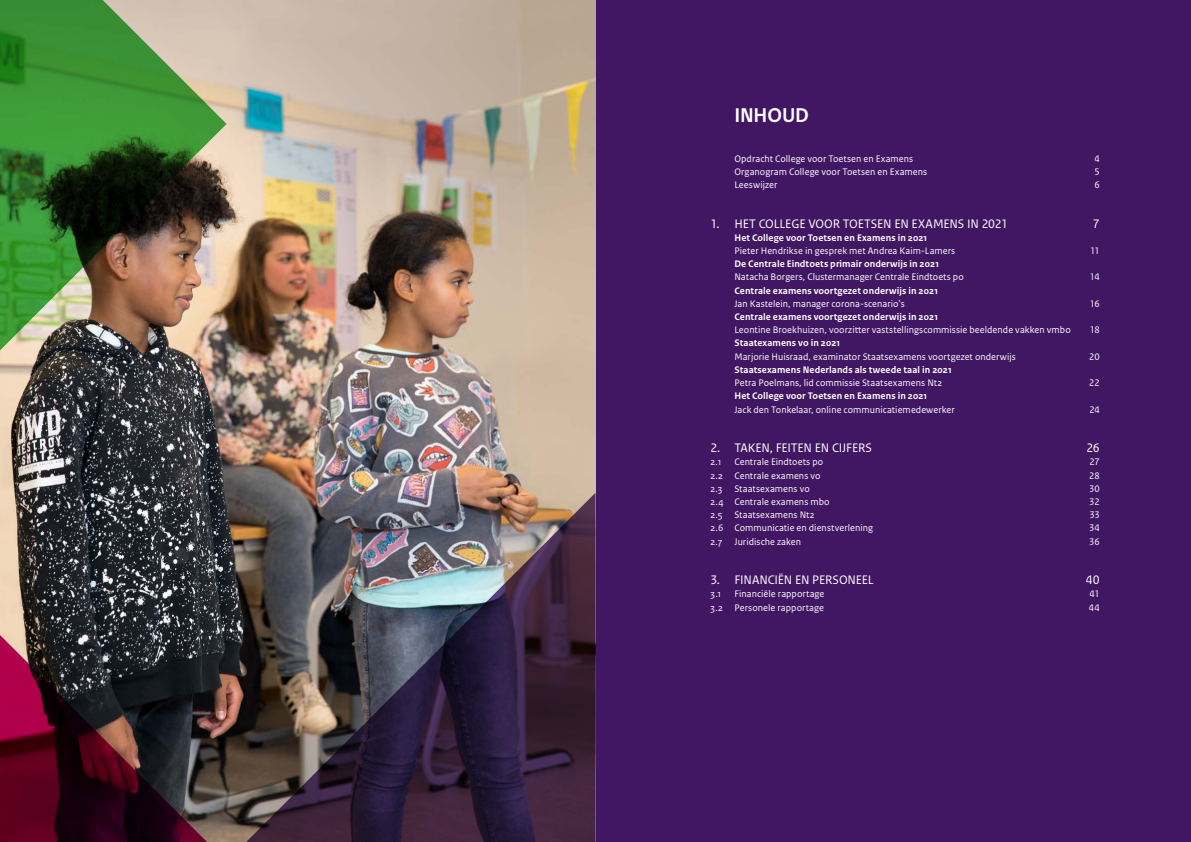
<style>
.page{position:relative;width:1191px;height:842px;background:#fff}
.page>*{position:absolute;margin:0;border:0;box-sizing:border-box;transform-origin:0 0}
._2020_inhoud-kop{font:700 21px "Rijksoverheid Sans Heading";letter-spacing:-.005em;color:#fff}
._2020_inhoud-kop-2{font:13px "Rijksoverheid Sans Text";letter-spacing:-.015em;color:#fff}
._2020_inhoud-plat{font:10px "Rijksoverheid Sans Text";letter-spacing:.005em;color:#fff}
._2020_inhoud-plat-2{font:700 10px "Rijksoverheid Sans Text";letter-spacing:.01em;color:#fff}
</style>
<div class="page">
<div style="left:595px;top:0;width:596px;height:842px;background:#411663"></div>
<img style="left:226px;top:0;width:369px;height:493px">
<svg style="left:0;top:0;width:226px;height:124px;background:#64a056"></svg>
<img style="left:226px;top:493px;width:369px;height:349px">
<img style="left:0;top:124px;width:226px;height:718px">
<h1 class="_2020_inhoud-kop" style="left:734px;top:103px;width:76px">INHOUD</h1>
<p class="_2020_inhoud-plat" style="left:734px;top:153px;width:180px">Opdracht College voor Toetsen en Examens</p>
<p class="_2020_inhoud-plat" style="left:1094px;top:153px;width:7px">4</p>
<p class="_2020_inhoud-plat" style="left:734px;top:166px;width:194px">Organogram College voor Toetsen en Examens</p>
<p class="_2020_inhoud-plat" style="left:1094px;top:166px;width:7px">5</p>
<p class="_2020_inhoud-plat" style="left:734px;top:179px;width:44px">Leeswijzer</p>
<p class="_2020_inhoud-plat" style="left:1094px;top:179px;width:7px">6</p>
<h1 class="_2020_inhoud-kop-2" style="left:710px;top:216px;width:299px">1. HET COLLEGE VOOR TOETSEN EN EXAMENS IN 2021</h1>
<h1 class="_2020_inhoud-kop-2" style="left:1092px;top:216px;width:8px">7</h1>
<p class="_2020_inhoud-plat-2" style="left:734px;top:232px;width:194px">Het College voor Toetsen en Examens in 2021</p>
<p class="_2020_inhoud-plat" style="left:734px;top:245px;width:222px">Pieter Hendrikse in gesprek met Andrea Kaim-Lamers</p>
<p class="_2020_inhoud-plat" style="left:1090px;top:245px;width:11px">11</p>
<p class="_2020_inhoud-plat-2" style="left:734px;top:258px;width:206px">De Centrale Eindtoets primair onderwijs in 2021</p>
<p class="_2020_inhoud-plat" style="left:734px;top:271px;width:231px">Natacha Borgers, Clustermanager Centrale Eindtoets po</p>
<p class="_2020_inhoud-plat" style="left:1089px;top:271px;width:11px">14</p>
<p class="_2020_inhoud-plat-2" style="left:734px;top:285px;width:205px">Centrale examens voortgezet onderwijs in 2021</p>
<p class="_2020_inhoud-plat" style="left:734px;top:298px;width:172px">Jan Kastelein, manager corona-scenario’s</p>
<p class="_2020_inhoud-plat" style="left:1089px;top:298px;width:12px">16</p>
<p class="_2020_inhoud-plat-2" style="left:734px;top:311px;width:205px">Centrale examens voortgezet onderwijs in 2021</p>
<p class="_2020_inhoud-plat" style="left:734px;top:324px;width:338px">Leontine Broekhuizen, voorzitter vaststellingscommissie beeldende vakken vmbo</p>
<p class="_2020_inhoud-plat" style="left:1089px;top:324px;width:12px">18</p>
<p class="_2020_inhoud-plat-2" style="left:734px;top:338px;width:107px">Staatexamens vo in 2021</p>
<p class="_2020_inhoud-plat" style="left:734px;top:351px;width:283px">Marjorie Huisraad, examinator Staatsexamens voortgezet onderwijs</p>
<p class="_2020_inhoud-plat" style="left:1089px;top:351px;width:12px">20</p>
<p class="_2020_inhoud-plat-2" style="left:734px;top:364px;width:219px">Staatsexamens Nederlands als tweede taal in 2021</p>
<p class="_2020_inhoud-plat" style="left:734px;top:377px;width:209px">Petra Poelmans, lid commissie Staatsexamens Nt2</p>
<p class="_2020_inhoud-plat" style="left:1089px;top:377px;width:12px">22</p>
<p class="_2020_inhoud-plat-2" style="left:734px;top:390px;width:194px">Het College voor Toetsen en Examens in 2021</p>
<p class="_2020_inhoud-plat" style="left:734px;top:403px;width:222px">Jack den Tonkelaar, online communicatiemedewerker</p>
<p class="_2020_inhoud-plat" style="left:1089px;top:403px;width:12px">24</p>
<h1 class="_2020_inhoud-kop-2" style="left:710px;top:440px;width:163px">2. TAKEN, FEITEN EN CIJFERS</h1>
<h1 class="_2020_inhoud-kop-2" style="left:1086px;top:440px;width:15px">26</h1>
<p class="_2020_inhoud-plat" style="left:710px;top:456px;width:12px">2.1</p>
<p class="_2020_inhoud-plat" style="left:734px;top:456px;width:90px">Centrale Eindtoets po</p>
<p class="_2020_inhoud-plat" style="left:1089px;top:456px;width:12px">27</p>
<p class="_2020_inhoud-plat" style="left:710px;top:469px;width:111px">2.2 Centrale examens vo</p>
<p class="_2020_inhoud-plat" style="left:1089px;top:469px;width:12px">28</p>
<p class="_2020_inhoud-plat" style="left:710px;top:483px;width:101px">2.3 Staatsexamens vo</p>
<p class="_2020_inhoud-plat" style="left:1089px;top:483px;width:12px">30</p>
<p class="_2020_inhoud-plat" style="left:710px;top:496px;width:121px">2.4 Centrale examens mbo</p>
<p class="_2020_inhoud-plat" style="left:1089px;top:496px;width:12px">32</p>
<p class="_2020_inhoud-plat" style="left:710px;top:509px;width:106px">2.5 Staatsexamens Nt2</p>
<p class="_2020_inhoud-plat" style="left:1089px;top:509px;width:12px">33</p>
<p class="_2020_inhoud-plat" style="left:710px;top:522px;width:164px">2.6 Communicatie en dienstverlening</p>
<p class="_2020_inhoud-plat" style="left:1089px;top:522px;width:12px">34</p>
<p class="_2020_inhoud-plat" style="left:710px;top:535px;width:92px">2.7 Juridische zaken</p>
<p class="_2020_inhoud-plat" style="left:1089px;top:535px;width:12px">36</p>
<h1 class="_2020_inhoud-kop-2" style="left:710px;top:572px;width:165px">3. FINANCIËN EN PERSONEEL</h1>
<h1 class="_2020_inhoud-kop-2" style="left:1085px;top:572px;width:15px">40</h1>
<p class="_2020_inhoud-plat" style="left:710px;top:588px;width:12px">3.1</p>
<p class="_2020_inhoud-plat" style="left:734px;top:588px;width:91px">Financiële rapportage</p>
<p class="_2020_inhoud-plat" style="left:1089px;top:588px;width:12px">41</p>
<p class="_2020_inhoud-plat" style="left:710px;top:601px;width:115px">3.2 Personele rapportage</p>
<p class="_2020_inhoud-plat" style="left:1089px;top:601px;width:12px">44</p>
</div>
